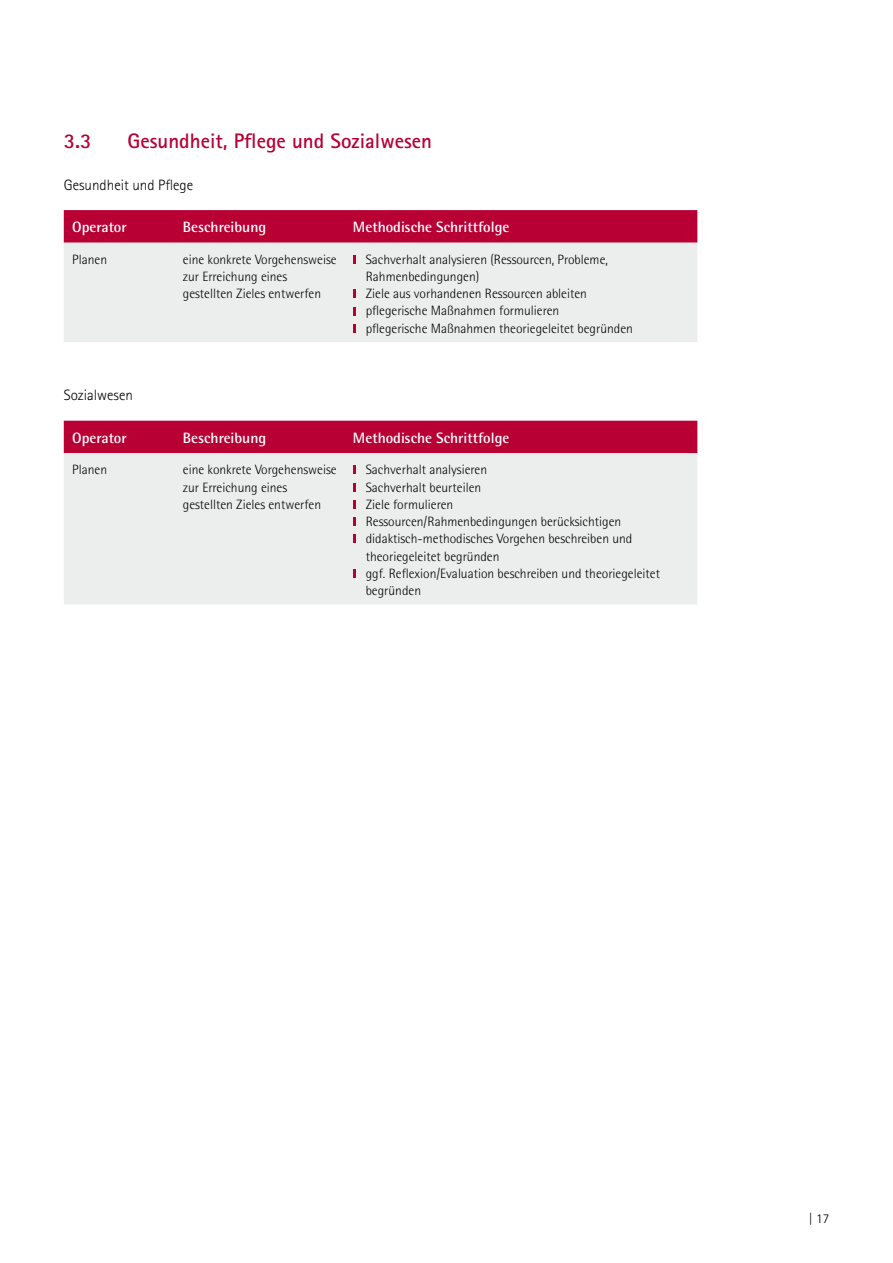
<style>
.page{position:relative;width:893px;height:1263px;background:#fff}
.page>*{position:absolute;margin:0;border:0;box-sizing:border-box;transform-origin:0 0}
.t1{font:700 21px "Rotis Sans Serif";color:#b80035}
.t2{font:700 15px "Rotis Semi Sans";color:#fff}
.t3{font:300 15px "Rotis Sans Serif";color:#000}
.t4{font:300 13.5px/17.2px "Rotis Semi Sans";color:#000}
.t5{font:300 13.5px "Rotis Sans Serif";color:#000}
</style>
<div class="page">
<div style="left:64px;top:210px;width:633px;height:33px;background:#b80035"></div>
<div style="left:64px;top:243px;width:633px;height:99px;background:#eceded"></div>
<svg style="left:353px;top:255px;width:2px;height:9px"></svg>
<svg style="left:353px;top:289px;width:2px;height:9px"></svg>
<svg style="left:353px;top:307px;width:2px;height:8px"></svg>
<svg style="left:353px;top:324px;width:2px;height:9px"></svg>
<div style="left:64px;top:421px;width:633px;height:32px;background:#b80035"></div>
<div style="left:64px;top:453px;width:633px;height:151px;background:#eceded"></div>
<svg style="left:353px;top:465px;width:2px;height:9px"></svg>
<svg style="left:353px;top:483px;width:2px;height:9px"></svg>
<svg style="left:353px;top:500px;width:2px;height:9px"></svg>
<svg style="left:353px;top:517px;width:2px;height:9px"></svg>
<svg style="left:353px;top:534px;width:2px;height:9px"></svg>
<svg style="left:353px;top:569px;width:2px;height:9px"></svg>
<h1 class="t1" style="left:64px;top:127px;width:29px">3.3</h1>
<h1 class="t1" style="left:128px;top:127px;width:306px">Gesundheit, Pflege und Sozialwesen</h1>
<p class="t3" style="left:64px;top:176px;width:131px">Gesundheit und Pflege</p>
<p class="t2" style="left:72px;top:218px;width:56px">Operator</p>
<p class="t2" style="left:183px;top:218px;width:85px">Beschreibung</p>
<p class="t2" style="left:353px;top:218px;width:158px">Methodische Schrittfolge</p>
<p class="t4" style="left:72px;top:250px;width:36px">Planen</p>
<p class="t4" style="left:183px;top:250px;width:155px">eine konkrete Vorgehensweise zur Erreichung eines gestellten Zieles entwerfen</p>
<p class="t4" style="left:366px;top:250px;width:269px">Sachverhalt analysieren (Ressourcen, Probleme, Rahmenbedingungen)<br>Ziele aus vorhandenen Ressourcen ableiten pflegerische Maßnahmen formulieren<br>pflegerische Maßnahmen theoriegeleitet begründen</p>
<p class="t3" style="left:64px;top:386px;width:71px">Sozialwesen</p>
<p class="t2" style="left:72px;top:428px;width:56px">Operator</p>
<p class="t2" style="left:183px;top:428px;width:85px">Beschreibung</p>
<p class="t2" style="left:353px;top:428px;width:158px">Methodische Schrittfolge</p>
<p class="t4" style="left:72px;top:461px;width:36px">Planen</p>
<p class="t4" style="left:183px;top:461px;width:155px">eine konkrete Vorgehensweise zur Erreichung eines gestellten Zieles entwerfen</p>
<p class="t4" style="left:366px;top:461px;width:296px">Sachverhalt analysieren<br>Sachverhalt beurteilen<br>Ziele formulieren<br>Ressourcen/Rahmenbedingungen berücksichtigen didaktisch-methodisches Vorgehen beschreiben und theoriegeleitet begründen<br>ggf. Reflexion/Evaluation beschreiben und theoriegeleitet begründen</p>
<p class="t5" style="left:808px;top:1210px;width:22px">| 17</p>
</div>
